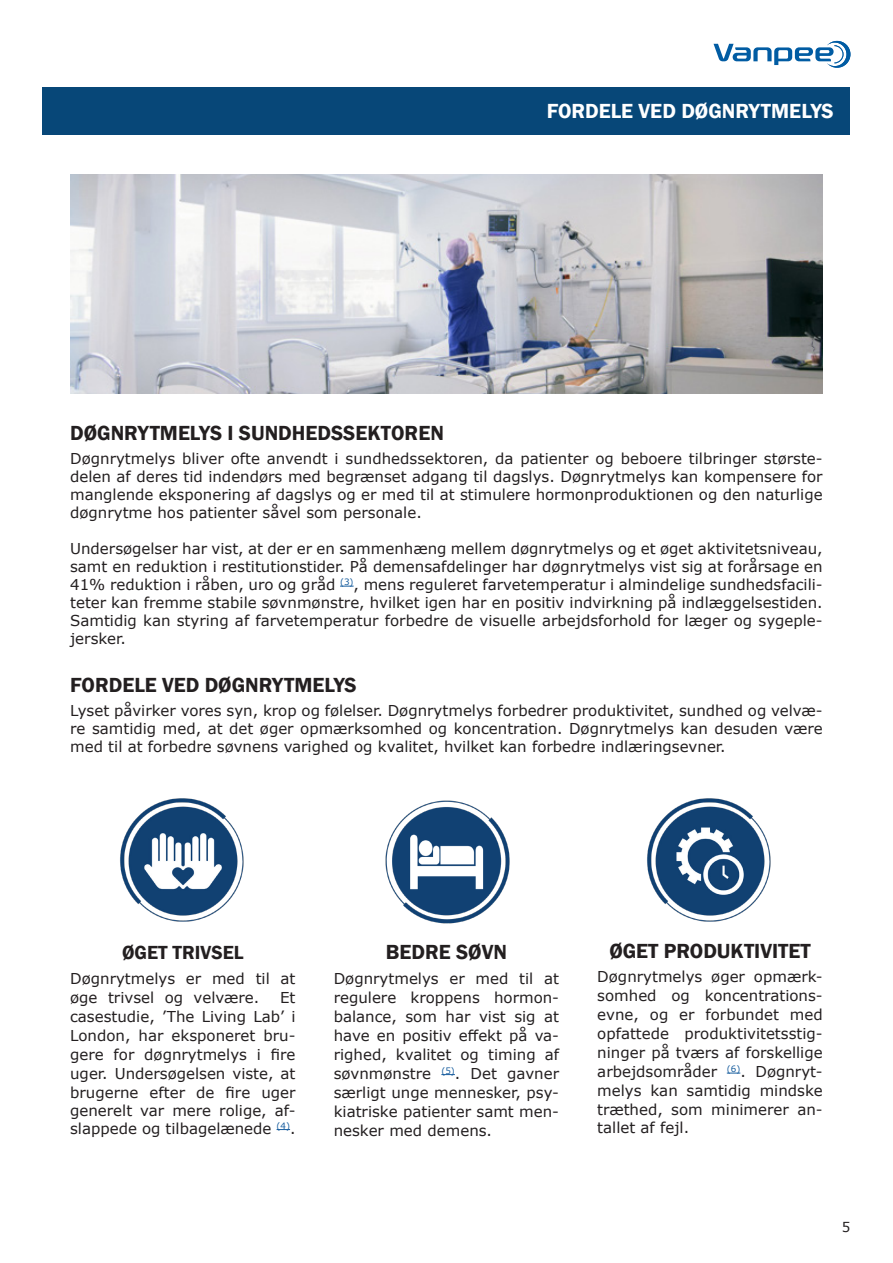
<style>
.page{position:relative;width:893px;height:1263px;background:#fff}
.page>*{position:absolute;margin:0;border:0;box-sizing:border-box;transform-origin:0 0}
.t1{font:600 21px "Franklin Gothic";color:#231f20}
.A-Titre_bandeau_C14{font:600 21px "Franklin Gothic";color:#fff}
.t2{font:600 19.5px "Franklin Gothic";color:#231f20}
.t3{font:15px/18.9px "Verdana";color:#231f20;text-align:justify}
.t4{font:13.5px "Verdana";color:#231f20}
</style>
<div class="page">
<div style="left:43px;top:87px;width:807px;height:47px;background:#074778"></div>
<svg style="left:713px;top:41px;width:137px;height:27px"></svg>
<svg style="left:340px;top:586px;width:14px;height:1px"></svg>
<img style="left:70px;top:174px;width:753px;height:219px">
<img style="left:385px;top:800px;width:125px;height:124px">
<img style="left:120px;top:798px;width:124px;height:124px">
<img style="left:647px;top:798px;width:124px;height:124px">
<svg style="left:277px;top:1129px;width:13px;height:1px"></svg>
<svg style="left:441px;top:1074px;width:14px;height:1px"></svg>
<svg style="left:727px;top:1073px;width:13px;height:1px"></svg>
<p class="A-Titre_bandeau_C14" style="left:547px;top:98px;width:289px">FORDELE VED DØGNRYTMELYS</p>
<p class="t1" style="left:70px;top:420px;width:375px">DØGNRYTMELYS I SUNDHEDSSEKTOREN</p>
<p class="t3" style="left:70px;top:450px;width:754px;line-height:18px">Døgnrytmelys bliver ofte anvendt i sundhedssektoren, da patienter og beboere tilbringer største&shy;delen af deres tid indendørs med begrænset adgang til dagslys. Døgnrytmelys kan kompensere for manglende eksponering af dagslys og er med til at stimulere hormonproduktionen og den naturlige døgnrytme hos patienter såvel som personale.</p>
<p class="t3" style="left:70px;top:540px;width:754px;line-height:18px">Undersøgelser har vist, at der er en sammenhæng mellem døgnrytmelys og et øget aktivitetsniveau, samt en reduktion i restitutionstider. På demensafdelinger har døgnrytmelys vist sig at forårsage en 41% reduktion i råben, uro og gråd <sup>(3)</sup>, mens reguleret farvetemperatur i almindelige sundhedsfacili&shy;teter kan fremme stabile søvnmønstre, hvilket igen har en positiv indvirkning på indlæggelsestiden.<br>Samtidig kan styring af farvetemperatur forbedre de visuelle arbejdsforhold for læger og sygeple&shy;jersker.</p>
<p class="t1" style="left:70px;top:672px;width:288px">FORDELE VED DØGNRYTMELYS</p>
<p class="t3" style="left:70px;top:702px;width:754px;line-height:18px">Lyset påvirker vores syn, krop og følelser. Døgnrytmelys forbedrer produktivitet, sundhed og velvæ&shy;re samtidig med, at det øger opmærksomhed og koncentration. Døgnrytmelys kan desuden være med til at forbedre søvnens varighed og kvalitet, hvilket kan forbedre indlæringsevner.</p>
<p class="t2" style="left:122px;top:940px;width:123px">ØGET TRIVSEL</p>
<p class="t3" style="left:70px;top:969px;width:227px">Døgnrytmelys er med til at øge trivsel og velvære.</p>
<p class="t3" style="left:70px;top:988px;width:227px;text-indent:210px">Et casestudie, ’The Living Lab’ i London, har eksponeret bru&shy;gere for døgnrytmelys i fire uger. Undersøgelsen viste, at brugerne efter de fire uger generelt var mere rolige, af&shy;slappede og tilbagelænede <sup>(4)</sup>.</p>
<p class="t1" style="left:386px;top:939px;width:123px">BEDRE SØVN</p>
<p class="t3" style="left:334px;top:969px;width:227px">Døgnrytmelys er med til at regulere kroppens hormon&shy;balance, som har vist sig at have en positiv effekt på va&shy;righed, kvalitet og timing af søvnmønstre <sup>(5)</sup>. Det gavner særligt unge mennesker, psy&shy;kiatriske patienter samt men&shy;nesker med demens.</p>
<p class="t1" style="left:609px;top:937px;width:203px">ØGET PRODUKTIVITET</p>
<p class="t3" style="left:597px;top:967px;width:227px">Døgnrytmelys øger opmærk&shy;somhed og koncentrations&shy;evne, og er forbundet med opfattede produktivitetsstig&shy;ninger på tværs af forskellige arbejdsområder <sup>(6)</sup>. Døgnryt&shy;melys kan samtidig mindske træthed, som minimerer an&shy;tallet af fejl.</p>
<p class="t4" style="left:842px;top:1218px;width:10px">5</p>
</div>
